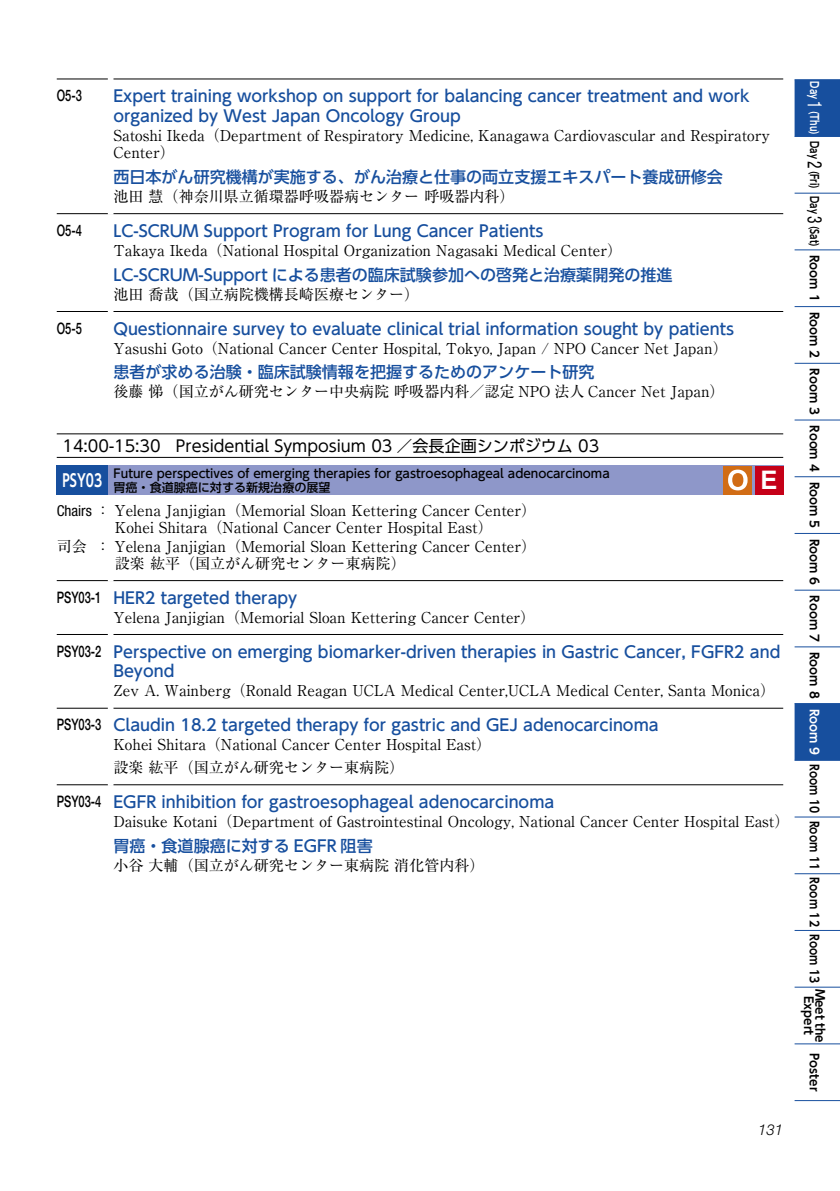
<style>
.page{position:relative;width:840px;height:1191px;background:#fff}
.page>*{position:absolute;margin:0;border:0;box-sizing:border-box;transform-origin:0 0}
.t1{font:700 25.6px "Arial";color:#fff}
.t2{font:700 17.2px "UD Shin Go Pr 6 N De";color:#fff;scale:.71 1}
.t3{font:500 16px/19.8px "UD Shin Go Pr 6 N";color:#174f9e}
.t4{font:16px "UD Shin Go Pr 6 N";color:#000}
.t5{font:500 15.8px "Helvetica Neue LT Std";color:#000;scale:.7 1}
.t6{font:15px/17px "Ryumin Pr 6 N";color:#000}
.t7{font:italic 300 15px "Helvetica Neue LT Std";color:#000}
.t8{font:700 12px/11.4px "UD Shin Go Pr 6 N De";color:#000;text-align:center}
.t9{font:500 12px/14.2px "UD Shin Go Pr 6 N";color:#000}
.s1{font-family:"Helvetica Neue LT Std";font-stretch:condensed}
.s2{font-family:"Helvetica Neue LT Std";font-size:15.8px;color:#000}
.s3{font-size:11.4px;color:#fff}
.s4{font-family:"Helvetica Neue LT Std";font-weight:400;font-stretch:condensed;font-size:19.8px;color:#fff}
.s5{font-size:11.4px}
.s6{font-family:"Helvetica Neue LT Std";font-weight:400;font-stretch:condensed;font-size:19.8px}
.s7{color:#fff}
</style>
<div class="page">
<svg style="left:794px;top:80px;width:45px;height:680px"></svg>
<hr style="left:794px;top:79px;width:45px;height:1px;background:#174f9e">
<hr style="left:794px;top:136px;width:45px;height:1px;background:#174f9e">
<hr style="left:794px;top:193px;width:45px;height:1px;background:#174f9e">
<hr style="left:794px;top:249px;width:45px;height:1px;background:#174f9e">
<hr style="left:794px;top:306px;width:45px;height:1px;background:#174f9e">
<hr style="left:794px;top:363px;width:45px;height:1px;background:#174f9e">
<hr style="left:794px;top:420px;width:45px;height:1px;background:#174f9e">
<hr style="left:794px;top:476px;width:45px;height:1px;background:#174f9e">
<hr style="left:794px;top:533px;width:45px;height:1px;background:#174f9e">
<hr style="left:794px;top:590px;width:45px;height:1px;background:#174f9e">
<hr style="left:794px;top:646px;width:45px;height:1px;background:#174f9e">
<hr style="left:794px;top:703px;width:45px;height:1px;background:#174f9e">
<hr style="left:794px;top:760px;width:45px;height:1px;background:#174f9e">
<hr style="left:794px;top:816px;width:45px;height:1px;background:#174f9e">
<hr style="left:794px;top:873px;width:45px;height:1px;background:#174f9e">
<hr style="left:794px;top:930px;width:45px;height:1px;background:#174f9e">
<hr style="left:794px;top:986px;width:45px;height:1px;background:#174f9e">
<hr style="left:794px;top:1043px;width:45px;height:1px;background:#174f9e">
<hr style="left:794px;top:1100px;width:45px;height:1px;background:#174f9e">
<hr style="left:57px;top:79px;width:725px;height:1px;background:#000">
<hr style="left:57px;top:213px;width:725px;height:1px;background:#000">
<hr style="left:57px;top:311px;width:725px;height:1px;background:#000">
<hr style="left:57px;top:433px;width:725px;height:1px;background:#000">
<hr style="left:57px;top:457px;width:725px;height:1px;background:#000">
<hr style="left:57px;top:580px;width:725px;height:1px;background:#000">
<hr style="left:57px;top:634px;width:725px;height:1px;background:#000">
<hr style="left:57px;top:708px;width:725px;height:1px;background:#000">
<hr style="left:57px;top:784px;width:725px;height:1px;background:#000">
<div style="left:57px;top:465px;width:51px;height:29px;background:#174f9e"></div>
<div style="left:108px;top:465px;width:674px;height:29px;background:#8e97c9"></div>
<div style="left:723px;top:466px;width:28px;height:28px;background:#d16c15"></div>
<svg style="left:728px;top:469px;width:19px;height:21px"></svg>
<div style="left:754px;top:466px;width:28px;height:28px;background:#c50018"></div>
<p class="t5" style="left:57px;top:86px;width:37px">O5-3</p>
<p class="t3" style="left:113px;top:86px;width:637px">Expert training workshop on support for balancing cancer treatment and work organized by West Japan Oncology Group</p>
<p class="t6" style="left:113px;top:126px;width:657px">Satoshi Ikeda（Department of Respiratory Medicine, Kanagawa Cardiovascular and Respiratory<br>Center）</p>
<p class="t3" style="left:113px;top:166px;width:610px">西日本がん研究機構が実施する、がん治療と仕事の両立支援エキスパート養成研修会</p>
<p class="t6" style="left:113px;top:187px;width:402px">池田慧（神奈川県立循環器呼吸器病センター呼吸器内科）</p>
<p class="t5" style="left:57px;top:221px;width:37px">O5-4</p>
<p class="t3" style="left:113px;top:220px;width:431px">LC-SCRUM Support Program for Lung Cancer Patients</p>
<p class="t6" style="left:113px;top:241px;width:510px">Takaya Ikeda（National Hospital Organization Nagasaki Medical Center）</p>
<p class="t3" style="left:113px;top:264px;width:560px">LC-SCRUM-Support による患者の臨床試験参加への啓発と治療薬開発の推進</p>
<p class="t6" style="left:113px;top:285px;width:307px">池田喬哉（国立病院機構長崎医療センター）</p>
<p class="t5" style="left:57px;top:319px;width:37px">O5-5</p>
<p class="t3" style="left:113px;top:318px;width:621px">Questionnaire survey to evaluate clinical trial information sought by patients</p>
<p class="t6" style="left:113px;top:338px;width:615px">Yasushi Goto（National Cancer Center Hospital, Tokyo, Japan / NPO Cancer Net Japan）</p>
<p class="t3" style="left:113px;top:362px;width:482px">患者が求める治験・臨床試験情報を把握するためのアンケート研究</p>
<p class="t6" style="left:113px;top:382px;width:612px">後藤悌（国立がん研究センター中央病院呼吸器内科／認定 NPO 法人 Cancer Net Japan）</p>
<p class="t4" style="left:62px;top:433px;width:538px">14:00-15:30 Presidential Symposium 03 ／会長企画シンポジウム 03</p>
<p class="t2" style="left:62px;top:466px;width:58px">PSY03</p>
<p class="t9" style="left:113px;top:465px;width:497px">Future perspectives of emerging therapies for gastroesophageal adenocarcinoma胃癌・食道腺癌に対する新規治療の展望</p>
<p class="t6" style="left:115px;top:501px;width:422px;text-indent:-58px"><span class="s1">Chairs</span> ： Yelena Janjigian（Memorial Sloan Kettering Cancer Center）<br>Kohei Shitara（National Cancer Center Hospital East）</p>
<p class="t6" style="left:115px;top:537px;width:422px;text-indent:-58px">司会 ： Yelena Janjigian（Memorial Sloan Kettering Cancer Center）設楽紘平（国立がん研究センター東病院）</p>
<p class="t3" style="left:57px;top:587px;width:242px"><span class="s2">PSY03-1</span> HER2 targeted therapy</p>
<p class="t6" style="left:113px;top:607px;width:423px">Yelena Janjigian（Memorial Sloan Kettering Cancer Center）</p>
<p class="t3" style="left:113px;top:641px;width:668px;text-indent:-57px"><span class="s2">PSY03-2</span> Perspective on emerging biomarker-driven therapies in Gastric Cancer, FGFR2 and<br>Beyond</p>
<p class="t6" style="left:113px;top:681px;width:662px">Zev A. Wainberg（Ronald Reagan UCLA Medical Center,UCLA Medical Center, Santa Monica）</p>
<p class="t3" style="left:57px;top:715px;width:603px"><span class="s2">PSY03-3</span> Claudin 18.2 targeted therapy for gastric and GEJ adenocarcinoma</p>
<p class="t6" style="left:113px;top:732px;width:379px;line-height:22.6px">Kohei Shitara（National Cancer Center Hospital East）設楽紘平（国立がん研究センター東病院）</p>
<p class="t3" style="left:57px;top:791px;width:499px"><span class="s2">PSY03-4</span> EGFR inhibition for gastroesophageal adenocarcinoma</p>
<p class="t6" style="left:113px;top:812px;width:677px">Daisuke Kotani（Department of Gastrointestinal Oncology, National Cancer Center Hospital East）</p>
<p class="t3" style="left:113px;top:835px;width:260px">胃癌・食道腺癌に対する EGFR 阻害</p>
<p class="t6" style="left:113px;top:856px;width:372px">小谷大輔（国立がん研究センター東病院消化管内科）</p>
<h1 class="t1" style="left:760px;top:463px;width:19px">E</h1>
<p class="t7" style="left:757px;top:1120px;width:27px">131</p>
<p class="t8" style="left:820px;top:81px;width:903px;rotate:90deg"><span class="s3">Day</span> <span class="s4">1</span> <span class="s3">(Thu)</span> <span class="s5">Day</span> <span class="s6">2</span> <span class="s5">(Fri) Day</span> <span class="s6">3</span> <span class="s5">(Sat)</span> Room 1 Room 2 Room 3 Room 4 Room 5 Room 6 Room 7 Room 8 <span class="s7">Room 9</span> Room 10 Room 11 Room 12 Room 13</p>
<p class="t8" style="left:825px;top:988px;width:55px;rotate:90deg">Meet the<br>Expert</p>
<p class="t8" style="left:820px;top:1053px;width:40px;rotate:90deg">Poster</p>
</div>
